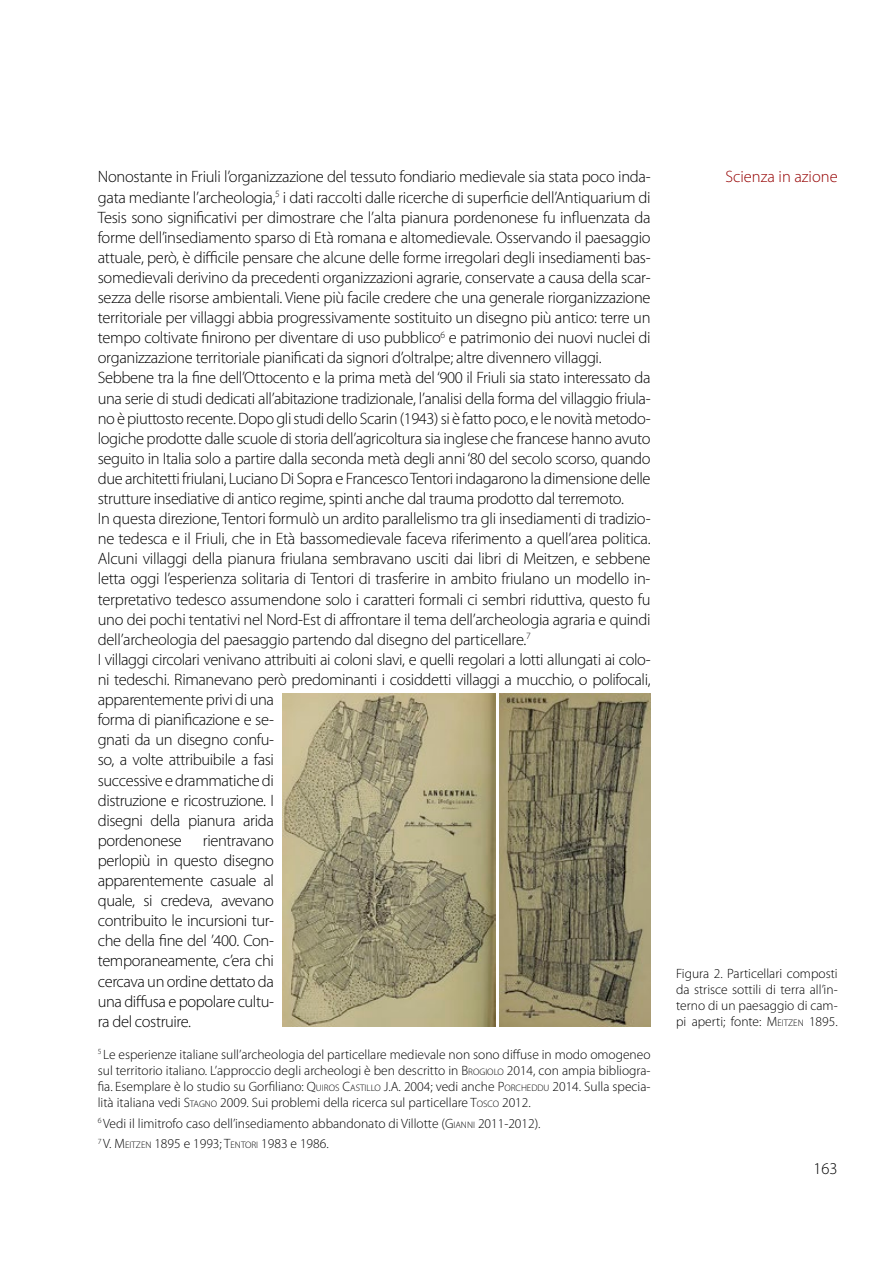
<style>
.page{position:relative;width:893px;height:1263px;background:#fff}
.page>*{position:absolute;margin:0;border:0;box-sizing:border-box;transform-origin:0 0}
.t1{font:300 16.5px/20.1px "Myriad Pro";letter-spacing:-.02em;color:#000}
.t2{font:300 16.5px "Myriad Pro";color:#950000}
.t3{font:300 13.5px/16.2px "Myriad Pro";color:#000;text-align:justify}
.s1{font-style:inherit}
.s2{font-size:9.45px}
</style>
<div class="page">
<img style="left:282px;top:693px;width:213px;height:333px">
<img style="left:500px;top:693px;width:151px;height:333px">
<p class="t1" style="left:98px;top:167px;width:554px">Nonostante in Friuli l’organizzazione del tessuto fondiario medievale sia stata poco inda&shy;gata mediante l’archeologia,<sup>5</sup> i dati raccolti dalle ricerche di superficie dell’Antiquarium di Tesis sono significativi per dimostrare che l’alta pianura pordenonese fu influenzata da forme dell’insediamento sparso di Età romana e altomedievale. Osservando il paesaggio attuale, però, è difficile pensare che alcune delle forme irregolari degli insediamenti bas&shy;somedievali derivino da precedenti organizzazioni agrarie, conservate a causa della scar&shy;sezza delle risorse ambientali. Viene più facile credere che una generale riorganizzazione territoriale per villaggi abbia progressivamente sostituito un disegno più antico: terre un tempo coltivate finirono per diventare di uso pubblico<sup>6</sup> e patrimonio dei nuovi nuclei di organizzazione territoriale pianificati da signori d’oltralpe; altre divennero villaggi.<br>Sebbene tra la fine dell’Ottocento e la prima metà del ‘900 il Friuli sia stato interessato da una serie di studi dedicati all’abitazione tradizionale, l’analisi della forma del villaggio friula&shy;no è piuttosto recente. Dopo gli studi dello Scarin (1943) si è fatto poco, e le novità metodo&shy;logiche prodotte dalle scuole di storia dell’agricoltura sia inglese che francese hanno avuto seguito in Italia solo a partire dalla seconda metà degli anni ‘80 del secolo scorso, quando due architetti friulani, Luciano Di Sopra e Francesco Tentori indagarono la dimensione delle strutture insediative di antico regime, spinti anche dal trauma prodotto dal terremoto.<br>In questa direzione, Tentori formulò un ardito parallelismo tra gli insediamenti di tradizio&shy;ne tedesca e il Friuli, che in Età bassomedievale faceva riferimento a quell’area politica.<br>Alcuni villaggi della pianura friulana sembravano usciti dai libri di Meitzen, e sebbene letta oggi l’esperienza solitaria di Tentori di trasferire in ambito friulano un modello in&shy;terpretativo tedesco assumendone solo i caratteri formali ci sembri riduttiva, questo fu uno dei pochi tentativi nel Nord-Est di affrontare il tema dell’archeologia agraria e quindi dell’archeologia del paesaggio partendo dal disegno del particellare.<sup>7<br></sup>I villaggi circolari venivano attribuiti ai coloni slavi, e quelli regolari a lotti allungati ai colo&shy;ni tedeschi. Rimanevano però predominanti i cosiddetti villaggi a mucchio, o polifocali, apparentemente privi di una<br>forma di pianificazione e se-<br>gnati da un disegno confu-<br>so, a volte attribuibile a fasi<br>successive e drammatiche di<br>distruzione e ricostruzione. I<br>disegni della pianura arida<br>pordenonese</p>
<p class="t1" style="left:98px;top:830px;width:178px;text-align:justify;text-indent:105px">rientravano perlopiù in questo disegno apparentemente casuale al quale, si credeva, avevano contribuito le incursioni tur&shy;che della fine del ’400. Con&shy;temporaneamente, c’era chi cercava un ordine dettato da una diffusa e popolare cultu&shy;ra del costruire.</p>
<p class="t3" style="left:98px;top:1046px;width:554px"><sup>5</sup> Le esperienze italiane sull’archeologia del particellare medievale non sono diffuse in modo omogeneo sul territorio italiano. L’approccio degli archeologi è ben descritto in <span class="s1">B</span><span class="s2">ROGIOLO</span> <span class="s1">2014</span>, con ampia bibliogra&shy;fia. Esemplare è lo studio su Gorfiliano: <span class="s1">Q</span><span class="s2">UI ROS</span> <span class="s1">C</span><span class="s2">ASTI LLO</span> <span class="s1">J.A</span>. 2004; vedi anche <span class="s1">P</span><span class="s2">ORCHEDDU</span> 2014. Sulla specia&shy;lità italiana vedi <span class="s1">S</span><span class="s2">TAGNO</span> <span class="s1">2009</span>. Sui problemi della ricerca sul particellare <span class="s1">T</span><span class="s2">OSCO</span> <span class="s1">2012.</span></p>
<p class="t3" style="left:98px;top:1113px;width:444px;line-height:20.4px"><sup>6</sup> Vedi il limitrofo caso dell’insediamento abbandonato di Villotte (<span class="s1">G</span><span class="s2">IANNI</span> <span class="s1">2011-2012</span>).<br><sup>7</sup> V. <span class="s1">M</span> <span class="s2">EITZEN</span> 1895 e 1993; <span class="s1">T</span><span class="s2">ENTORI</span> 1983 e 1986.</p>
<p class="t2" style="left:725px;top:167px;width:114px">Scienza in azione</p>
<p class="t3" style="left:676px;top:965px;width:163px">Figura 2. Particellari composti da strisce sottili di terra all’in&shy;terno di un paesaggio di cam&shy;pi aperti; fonte: <span class="s1">M</span> <span class="s2">EITZEN</span> 1895.</p>
<p class="t1" style="left:813px;top:1158px;width:26px">163</p>
</div>
